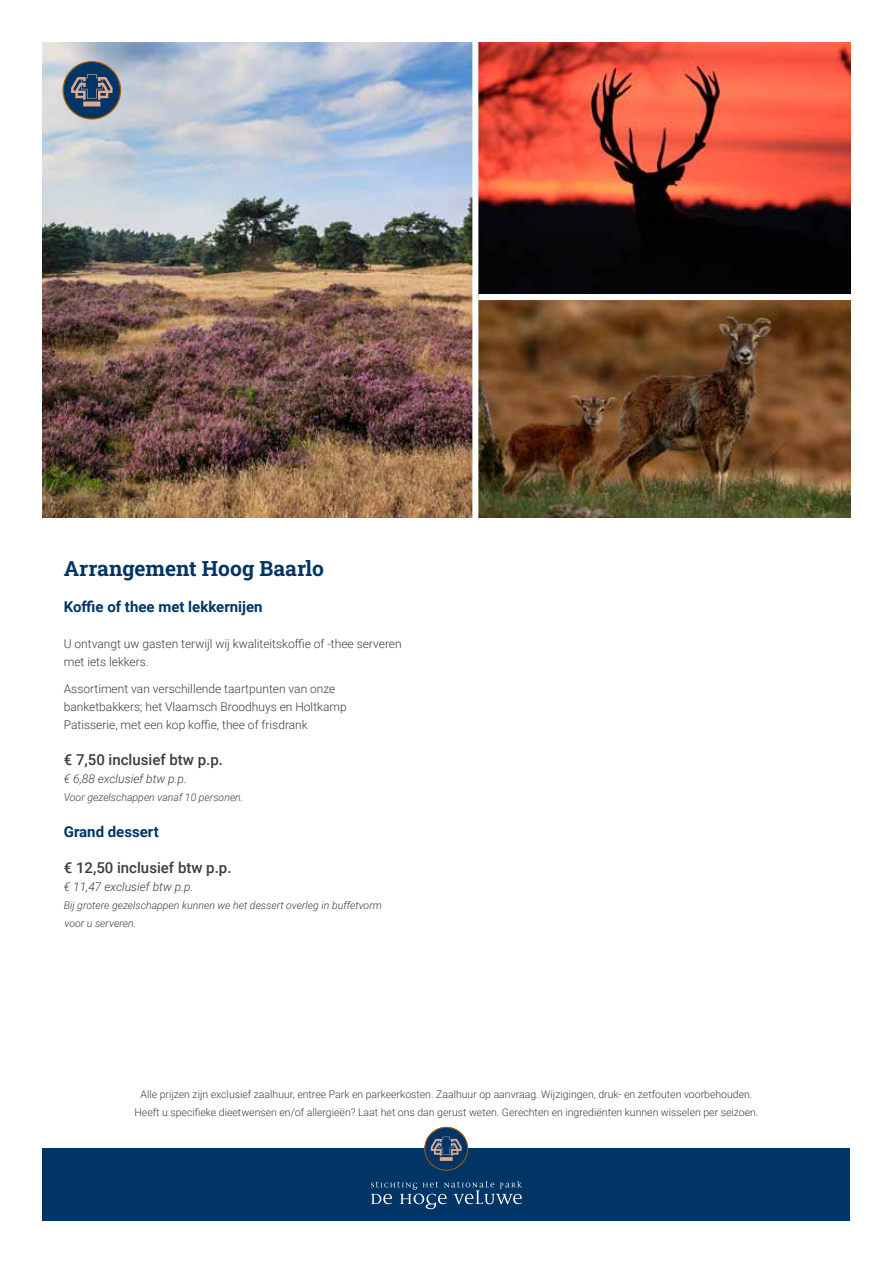
<style>
.page{position:relative;width:893px;height:1263px;background:#fff}
.page>*{position:absolute;margin:0;border:0;box-sizing:border-box;transform-origin:0 0}
.t1{font:21px "Roboto Slab";color:#003565}
.t2{font:500 15px "Roboto";color:#3c3c3b}
.t3{font:700 15px "Roboto";color:#003565}
.t4{font:300 12px/18px "Roboto";color:#3c3c3b}
.t5{font:italic 300 12px "Roboto";color:#3c3c3b}
.t6{font:300 10.5px/18px "Roboto";color:#3c3c3b;text-align:center}
.t7{font:italic 300 10.5px/18px "Roboto";color:#3c3c3b}
</style>
<div class="page">
<img style="left:478px;top:43px;width:372px;height:251px">
<img style="left:478px;top:300px;width:372px;height:218px">
<img style="left:43px;top:43px;width:429px;height:475px">
<svg style="left:63px;top:61px;width:58px;height:59px;background:#54687c"></svg>
<div style="left:43px;top:1149px;width:807px;height:72px;background:#003565"></div>
<svg style="left:371px;top:1181px;width:151px;height:28px"></svg>
<svg style="left:424px;top:1127px;width:44px;height:44px"></svg>
<h1 class="t1" style="left:64px;top:554px;width:262px">Arrangement Hoog Baarlo</h1>
<h2 class="t3" style="left:64px;top:596px;width:200px">Koffie of thee met lekkernijen</h2>
<p class="t4" style="left:64px;top:634px;width:339px">U ontvangt uw gasten terwijl wij kwaliteitskoffie of -thee serveren met iets lekkers.</p>
<p class="t4" style="left:64px;top:679px;width:284px">Assortiment van verschillende taartpunten van onze banketbakkers; het Vlaamsch Broodhuys en Holtkamp<br>Patisserie, met een kop koffie, thee of frisdrank</p>
<h2 class="t2" style="left:64px;top:749px;width:161px">€ 7,50 inclusief btw p.p.</h2>
<p class="t5" style="left:64px;top:770px;width:125px">€ 6,88 exclusief btw p.p.</p>
<p class="t7" style="left:64px;top:788px;width:181px">Voor gezelschappen vanaf 10 personen.</p>
<h2 class="t3" style="left:64px;top:821px;width:97px">Grand dessert</h2>
<h2 class="t2" style="left:64px;top:857px;width:169px">€ 12,50 inclusief btw p.p.</h2>
<p class="t5" style="left:64px;top:878px;width:131px">€ 11,47 exclusief btw p.p.</p>
<p class="t7" style="left:64px;top:896px;width:320px">Bij grotere gezelschappen kunnen we het dessert overleg in buffetvorm voor u serveren.</p>
<p class="t6" style="left:135px;top:1085px;width:625px">Alle prijzen zijn exclusief zaalhuur, entree Park en parkeerkosten. Zaalhuur op aanvraag. Wijzigingen, druk- en zetfouten voorbehouden.<br>Heeft u specifieke dieetwensen en/of allergieën? Laat het ons dan gerust weten. Gerechten en ingrediënten kunnen wisselen per seizoen.</p>
</div>
